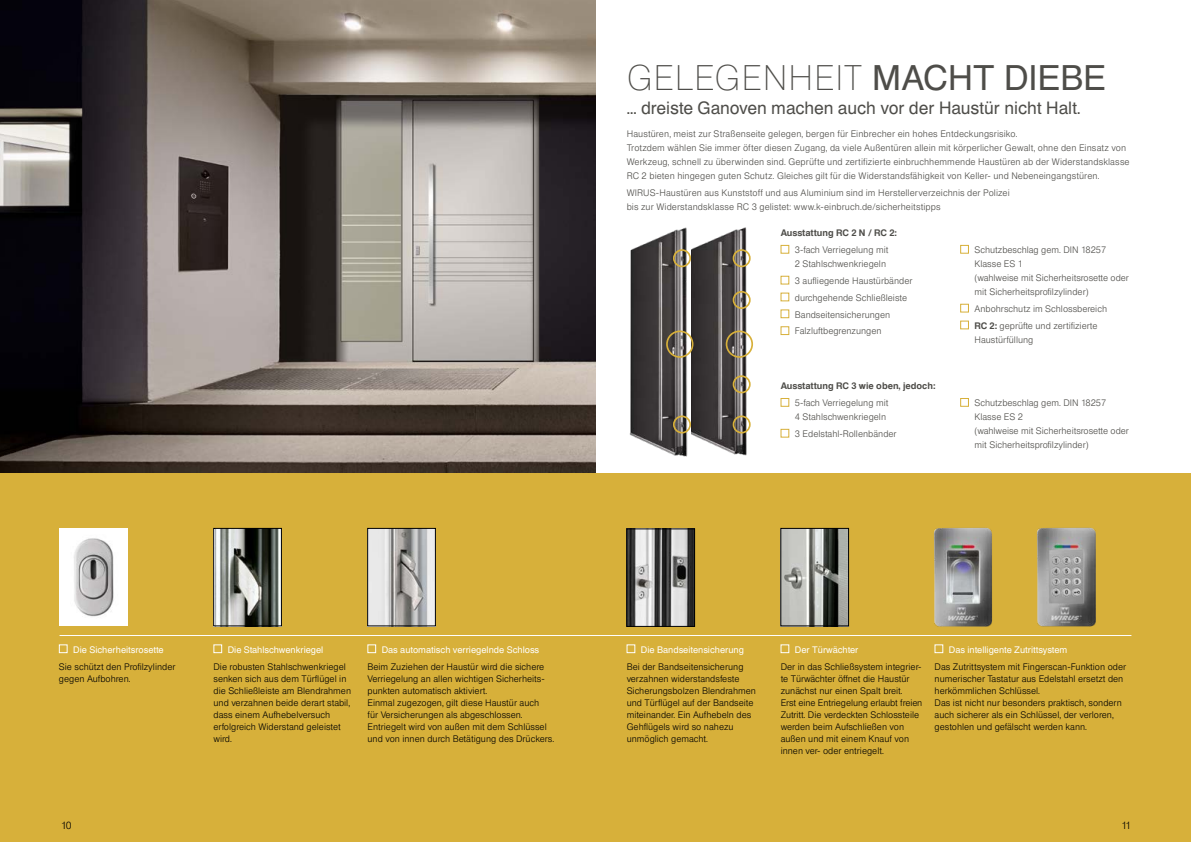
<style>
.page{position:relative;width:1191px;height:842px;background:#fff}
.page>*{position:absolute;margin:0;border:0;box-sizing:border-box;transform-origin:0 0}
.t1{font:34px "Europa Gro SBOP X Lig";letter-spacing:.005em;color:#4e4d49}
.t2{font:17px "Europa Gro SBOP";letter-spacing:-.005em;color:#4e4d49}
.t3{font:300 10px "Europa Gro SBOP";color:#000}
.t4{font:300 9px/12px "Europa Gro SBOP";color:#000}
.t5{font:300 9px/14px "Europa Gro SBOP";color:#4e4d49}
.t6{font:9px "Europa Gro SBOP";color:#fff}
.t7{font:500 9px "Europa Gro SBOP";color:#4e4d49}
.s1{font-family:"Europa Gro SBOP"}
.s2{font-weight:500}
</style>
<div class="page">
<img style="left:0;top:0;width:595px;height:473px">
<div style="left:0;top:473px;width:1191px;height:369px;background:#d7b03a"></div>
<hr style="left:60px;top:635px;width:1071px;height:1px;background:#fff">
<img style="left:628px;top:531px;width:64px;height:93px">
<div style="left:626px;top:529px;width:68px;height:97px;border:1px solid #000"></div>
<img style="left:934px;top:527px;width:59px;height:100px">
<img style="left:1037px;top:527px;width:59px;height:100px">
<div style="left:60px;top:528px;width:68px;height:98px;background:#fff"></div>
<img style="left:74px;top:538px;width:40px;height:79px">
<img style="left:215px;top:530px;width:64px;height:94px">
<div style="left:213px;top:528px;width:68px;height:98px;border:1px solid #000"></div>
<img style="left:369px;top:530px;width:64px;height:94px">
<div style="left:367px;top:528px;width:68px;height:98px;border:1px solid #000"></div>
<img style="left:782px;top:530px;width:64px;height:94px">
<div style="left:780px;top:528px;width:68px;height:98px;border:1px solid #000"></div>
<div style="left:59px;top:644px;width:8px;height:9px;border:1px solid #fff"></div>
<div style="left:213px;top:644px;width:9px;height:9px;border:1px solid #fff"></div>
<div style="left:626px;top:644px;width:9px;height:9px;border:1px solid #fff"></div>
<div style="left:780px;top:644px;width:9px;height:9px;border:1px solid #fff"></div>
<div style="left:367px;top:644px;width:9px;height:9px;border:1px solid #fff"></div>
<div style="left:934px;top:644px;width:9px;height:9px;border:1px solid #fff"></div>
<img style="left:629px;top:227px;width:62px;height:230px">
<img style="left:691px;top:227px;width:62px;height:229px">
<div style="left:725px;top:330px;width:28px;height:28px;border:2px solid #d7b03a;border-radius:50%"></div>
<div style="left:666px;top:330px;width:27px;height:28px;border:2px solid #d7b03a;border-radius:50%"></div>
<div style="left:732px;top:249px;width:18px;height:18px;border:2px solid #d7b03a;border-radius:50%"></div>
<div style="left:673px;top:249px;width:18px;height:18px;border:2px solid #d7b03a;border-radius:50%"></div>
<div style="left:732px;top:375px;width:18px;height:18px;border:2px solid #d7b03a;border-radius:50%"></div>
<div style="left:732px;top:291px;width:18px;height:18px;border:2px solid #d7b03a;border-radius:50%"></div>
<div style="left:732px;top:415px;width:18px;height:18px;border:2px solid #d7b03a;border-radius:50%"></div>
<div style="left:673px;top:415px;width:18px;height:18px;border:2px solid #d7b03a;border-radius:50%"></div>
<div style="left:780px;top:245px;width:9px;height:9px;border:1px solid #d7b03a"></div>
<div style="left:780px;top:276px;width:9px;height:8px;border:1px solid #d7b03a"></div>
<div style="left:780px;top:310px;width:9px;height:8px;border:1px solid #d7b03a"></div>
<div style="left:780px;top:326px;width:9px;height:9px;border:1px solid #d7b03a"></div>
<div style="left:960px;top:245px;width:8px;height:9px;border:1px solid #d7b03a"></div>
<div style="left:960px;top:304px;width:8px;height:8px;border:1px solid #d7b03a"></div>
<div style="left:960px;top:321px;width:8px;height:8px;border:1px solid #d7b03a"></div>
<div style="left:780px;top:398px;width:9px;height:9px;border:1px solid #d7b03a"></div>
<div style="left:780px;top:429px;width:9px;height:8px;border:1px solid #d7b03a"></div>
<div style="left:960px;top:398px;width:8px;height:9px;border:1px solid #d7b03a"></div>
<h1 class="t1" style="left:626px;top:58px;width:481px">GELEGENHEIT <span class="s1">MACHT DIEBE</span></h1>
<h2 class="t2" style="left:626px;top:97px;width:455px">… dreiste Ganoven machen auch vor der Haustür nicht Halt.</h2>
<p class="t5" style="left:626px;top:127px;width:504px">Haustüren, meist zur Straßenseite gelegen, bergen für Einbrecher ein hohes Entdeckungsrisiko.<br>Trotzdem wählen Sie immer öfter diesen Zugang, da viele Außentüren allein mit körperlicher Gewalt, ohne den Einsatz von Werkzeug, schnell zu überwinden sind. Geprüfte und zertifizierte einbruchhemmende Haustüren ab der Widerstandsklasse RC 2 bieten hingegen guten Schutz. Gleiches gilt für die Widerstandsfähigkeit von Keller- und Nebeneingangstüren.</p>
<p class="t5" style="left:626px;top:186px;width:384px">WIRUS-Haustüren aus Kunststoff und aus Aluminium sind im Herstellerverzeichnis der Polizei bis zur Widerstandsklasse RC 3 gelistet: www.k-einbruch.de/sicherheitstipps</p>
<p class="t7" style="left:780px;top:227px;width:118px">Ausstattung RC 2 N / RC 2:</p>
<p class="t5" style="left:795px;top:243px;width:95px">3-fach Verriegelung mit<br>2 Stahlschwenkriegeln</p>
<p class="t5" style="left:795px;top:272px;width:119px;line-height:16.8px">3 aufliegende Haustürbänder durchgehende Schließleiste<br>Bandseitensicherungen<br>Falzluftbegrenzungen</p>
<p class="t7" style="left:780px;top:381px;width:156px">Ausstattung RC 3 wie oben, jedoch:</p>
<p class="t5" style="left:795px;top:396px;width:95px">5-fach Verriegelung mit<br>4 Stahlschwenkriegeln</p>
<p class="t5" style="left:795px;top:427px;width:103px">3 Edelstahl-Rollenbänder</p>
<p class="t5" style="left:974px;top:243px;width:156px">Schutzbeschlag gem. DIN 18257<br>Klasse ES 1<br>(wahlweise mit Sicherheitsrosette oder mit Sicherheitsprofilzylinder)</p>
<p class="t5" style="left:974px;top:300px;width:134px;line-height:16.8px">Anbohrschutz im Schlossbereich<br><span class="s2">RC 2:</span> geprüfte und zertifizierte</p>
<p class="t5" style="left:974px;top:332px;width:60px">Haustürfüllung</p>
<p class="t5" style="left:974px;top:396px;width:156px">Schutzbeschlag gem. DIN 18257<br>Klasse ES 2<br>(wahlweise mit Sicherheitsrosette oder mit Sicherheitsprofilzylinder)</p>
<p class="t6" style="left:73px;top:644px;width:92px">Die Sicherheitsrosette</p>
<p class="t4" style="left:59px;top:661px;width:118px">Sie schützt den Profilzylinder gegen Aufbohren.</p>
<p class="t6" style="left:228px;top:644px;width:97px">Die Stahlschwenkriegel</p>
<p class="t4" style="left:213px;top:661px;width:139px">Die robusten Stahlschwenkriegel senken sich aus dem Türflügel in die Schließleiste am Blendrahmen und verzahnen beide derart stabil, dass einem Aufhebelversuch erfolgreich Widerstand geleistet wird.</p>
<p class="t6" style="left:382px;top:644px;width:159px">Das automatisch verriegelnde Schloss</p>
<p class="t4" style="left:367px;top:661px;width:188px">Beim Zuziehen der Haustür wird die sichere Verriegelung an allen wichtigen Sicherheits&shy;punkten automatisch aktiviert.<br>Einmal zugezogen, gilt diese Haustür auch<br>für Versicherungen als abgeschlossen.<br>Entriegelt wird von außen mit dem Schlüssel und von innen durch Betätigung des Drückers.</p>
<p class="t6" style="left:641px;top:644px;width:105px">Die Bandseitensicherung</p>
<p class="t4" style="left:626px;top:661px;width:131px">Bei der Bandseitensicherung verzahnen widerstandsfeste<br>Sicherungsbolzen Blendrahmen und Türflügel auf der Bandseite miteinander. Ein Aufhebeln des<br>Gehflügels wird so nahezu unmöglich gemacht.</p>
<p class="t6" style="left:795px;top:644px;width:65px">Der Türwächter</p>
<p class="t4" style="left:780px;top:661px;width:143px">Der in das Schließsystem integrier&shy;te Türwächter öffnet die Haustür zunächst nur einen Spalt breit.<br>Erst eine Entriegelung erlaubt freien Zutritt. Die verdeckten Schlossteile werden beim Aufschließen von außen und mit einem Knauf von innen ver- oder entriegelt.</p>
<p class="t6" style="left:948px;top:644px;width:120px">Das intelligente Zutrittsystem</p>
<p class="t4" style="left:934px;top:661px;width:193px">Das Zutrittsystem mit Fingerscan-Funktion oder numerischer Tastatur aus Edelstahl ersetzt den herkömmlichen Schlüssel.<br>Das ist nicht nur besonders praktisch, sondern auch sicherer als ein Schlüssel, der verloren, gestohlen und gefälscht werden kann.</p>
<p class="t3" style="left:61px;top:820px;width:12px">10</p>
<p class="t3" style="left:1121px;top:820px;width:12px">11</p>
</div>
